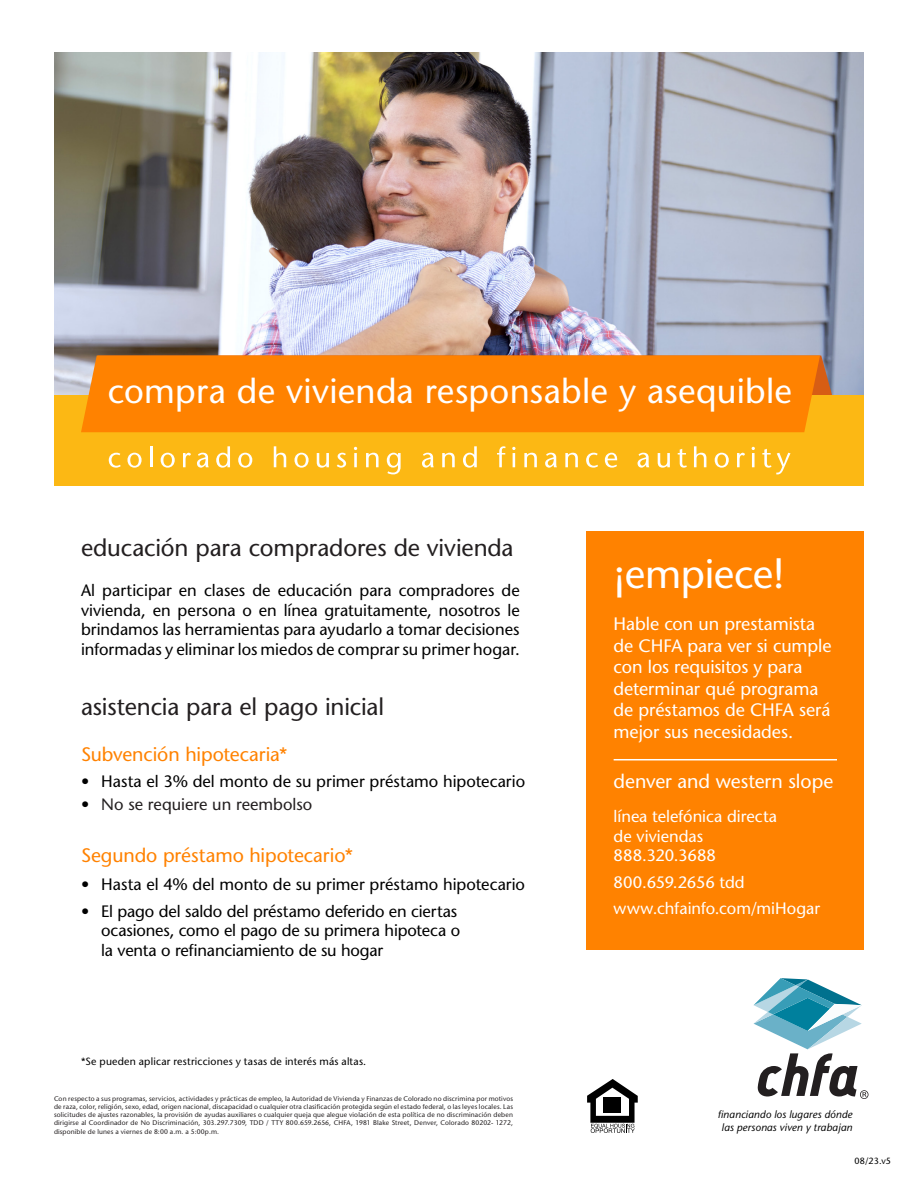
<style>
.page{position:relative;width:918px;height:1188px;background:#fff}
.page>*{position:absolute;margin:0;border:0;box-sizing:border-box;transform-origin:0 0}
.para_header{font:500 40.5px "Stone Sans Std";letter-spacing:-.01em;color:#fff}
.t1{font:500 34.5px "Stone Sans Std";letter-spacing:.01em;color:#fff}
.Para_Section_Header_Title{font:500 24px "Stone Sans Std";letter-spacing:-.005em;color:#231f20}
.table_head{font:500 19.5px "Stone Sans Std";letter-spacing:-.005em;color:#ff8200}
.address{font:500 19.5px "Stone Sans Std";letter-spacing:-.005em;color:#fff}
.SectionHeader{font:500 18px/21.6px "Stone Sans Std";letter-spacing:-.005em;color:#fff}
.t2{font:500 16.5px/19.8px "Stone Sans Std";letter-spacing:-.005em;color:#000;text-align:justify}
.address-2{font:500 16.5px/19.8px "Stone Sans Std";color:#fff}
.t3{font:500 16.5px "Stone Sans Std";color:#231f20}
.rev_date{font:500 10.5px "Stone Sans Std";letter-spacing:.02em;color:#000}
.t4{font:italic 500 10.5px/12.6px "Stone Sans Std";letter-spacing:.01em;color:#000;text-align:center}
.rev_date-2{font:500 9px "Stone Sans Std";color:#000}
.nondisc{font:500 6.75px/8.1px "Stone Sans Std";letter-spacing:.025em;color:#231f20;text-align:justify}
.s1{color:#000}
</style>
<div class="page">
<img style="left:54px;top:52px;width:810px;height:343px">
<div style="left:54px;top:395px;width:810px;height:91px;background:#fcb814"></div>
<svg style="left:754px;top:978px;width:114px;height:121px"></svg>
<div style="left:587px;top:531px;width:277px;height:419px;background:#ff8200"></div>
<hr style="left:614px;top:759px;width:223px;height:1px;background:#fff">
<div style="left:81px;top:356px;width:739px;height:76px;background:#ff8200"></div>
<svg style="left:109px;top:453px;width:12px;height:15px"></svg>
<svg style="left:127px;top:453px;width:15px;height:15px"></svg>
<hr style="left:150px;top:446px;width:2px;height:21px;background:#fff">
<svg style="left:161px;top:453px;width:14px;height:15px"></svg>
<svg style="left:183px;top:453px;width:8px;height:14px"></svg>
<svg style="left:197px;top:453px;width:12px;height:15px"></svg>
<svg style="left:216px;top:446px;width:14px;height:22px"></svg>
<svg style="left:238px;top:453px;width:14px;height:15px"></svg>
<svg style="left:274px;top:446px;width:12px;height:21px"></svg>
<svg style="left:295px;top:453px;width:14px;height:15px"></svg>
<svg style="left:317px;top:453px;width:12px;height:15px"></svg>
<svg style="left:337px;top:453px;width:9px;height:15px"></svg>
<hr style="left:354px;top:453px;width:3px;height:14px;background:#fff">
<svg style="left:366px;top:453px;width:13px;height:14px"></svg>
<svg style="left:387px;top:453px;width:14px;height:21px"></svg>
<svg style="left:422px;top:453px;width:12px;height:15px"></svg>
<svg style="left:442px;top:453px;width:13px;height:14px"></svg>
<svg style="left:463px;top:446px;width:14px;height:22px"></svg>
<svg style="left:497px;top:446px;width:9px;height:21px"></svg>
<svg style="left:512px;top:447px;width:4px;height:20px"></svg>
<svg style="left:524px;top:453px;width:13px;height:14px"></svg>
<svg style="left:545px;top:453px;width:12px;height:15px"></svg>
<svg style="left:565px;top:453px;width:13px;height:14px"></svg>
<svg style="left:586px;top:453px;width:12px;height:15px"></svg>
<svg style="left:605px;top:453px;width:12px;height:15px"></svg>
<svg style="left:638px;top:453px;width:11px;height:15px"></svg>
<svg style="left:658px;top:453px;width:12px;height:15px"></svg>
<svg style="left:678px;top:449px;width:9px;height:19px"></svg>
<svg style="left:694px;top:446px;width:12px;height:21px"></svg>
<svg style="left:715px;top:453px;width:14px;height:15px"></svg>
<svg style="left:737px;top:453px;width:8px;height:14px"></svg>
<hr style="left:752px;top:453px;width:3px;height:14px;background:#fff">
<svg style="left:762px;top:449px;width:28px;height:25px"></svg>
<svg style="left:587px;top:1079px;width:51px;height:54px"></svg>
<p class="t1" style="left:108px;top:370px;width:686px">compra de vivienda responsable y asequible</p>
<p class="Para_Section_Header_Title" style="left:81px;top:533px;width:434px">educación para compradores de vivienda</p>
<p class="t2" style="left:81px;top:580px;width:440px">Al participar en clases de educación para compradores de vivienda, en persona o en línea gratuitamente, nosotros le brindamos las herramientas para ayudarlo a tomar decisiones informadas y eliminar los miedos de comprar su primer hogar.</p>
<p class="Para_Section_Header_Title" style="left:81px;top:692px;width:305px">asistencia para el pago inicial</p>
<p class="table_head" style="left:81px;top:743px;width:208px">Subvención hipotecaria*</p>
<p class="t2" style="left:81px;top:771px;width:446px">• Hasta el 3% del monto de su primer préstamo hipotecario</p>
<p class="t3" style="left:81px;top:795px;width:233px"><span class="s1">•</span> No se requiere un reembolso</p>
<p class="table_head" style="left:81px;top:843px;width:274px">Segundo préstamo hipotecario*</p>
<p class="t2" style="left:81px;top:875px;width:446px">• Hasta el 4% del monto de su primer préstamo hipotecario</p>
<p class="t2" style="left:101px;top:901px;width:360px;text-align:left;text-indent:-20px">• El pago del saldo del préstamo deferido en ciertas ocasiones, como el pago de su primera hipoteca o la venta o refinanciamiento de su hogar</p>
<p class="rev_date" style="left:81px;top:1055px;width:287px">*Se pueden aplicar restricciones y tasas de interés más altas.</p>
<p class="nondisc" style="left:54px;top:1095px;width:461px">Con respecto a sus programas, servicios, actividades y prácticas de empleo, la Autoridad de Vivienda y Finanzas de Colorado no discrimina por motivos de raza, color, religión, sexo, edad, origen nacional, discapacidad o cualquier otra clasificación protegida según el estado federal, o las leyes locales. Las solicitudes de ajustes razonables, la provisión de ayudas auxiliares o cualquier queja que alegue violación de esta política de no discriminación deben dirigirse al Coordinador de No Discriminación, 303.297.7309, TDD / TTY 800.659.2656, CHFA, 1981 Blake Street, Denver, Colorado 80202- 1272, disponible de lunes a viernes de 8:00 a.m. a 5:00p.m.</p>
<p class="para_header" style="left:614px;top:550px;width:173px">¡empiece!</p>
<p class="SectionHeader" style="left:614px;top:613px;width:220px">Hable con un prestamista de CHFA para ver si cumple con los requisitos y para determinar qué programa de préstamos de CHFA será mejor sus necesidades.</p>
<p class="address" style="left:614px;top:770px;width:221px">denver and western slope</p>
<p class="address-2" style="left:614px;top:806px;width:165px">línea telefónica directa de viviendas</p>
<p class="address-2" style="left:614px;top:846px;width:104px">888.320.3688</p>
<p class="address-2" style="left:614px;top:872px;width:133px">800.659.2656 tdd</p>
<p class="address-2" style="left:614px;top:899px;width:208px">www.chfainfo.com/miHogar</p>
<p class="t4" style="left:718px;top:1109px;width:136px">financiando los lugares dónde las personas viven y trabajan</p>
<p class="rev_date-2" style="left:855px;top:1156px;width:38px">08/23.v5</p>
</div>
